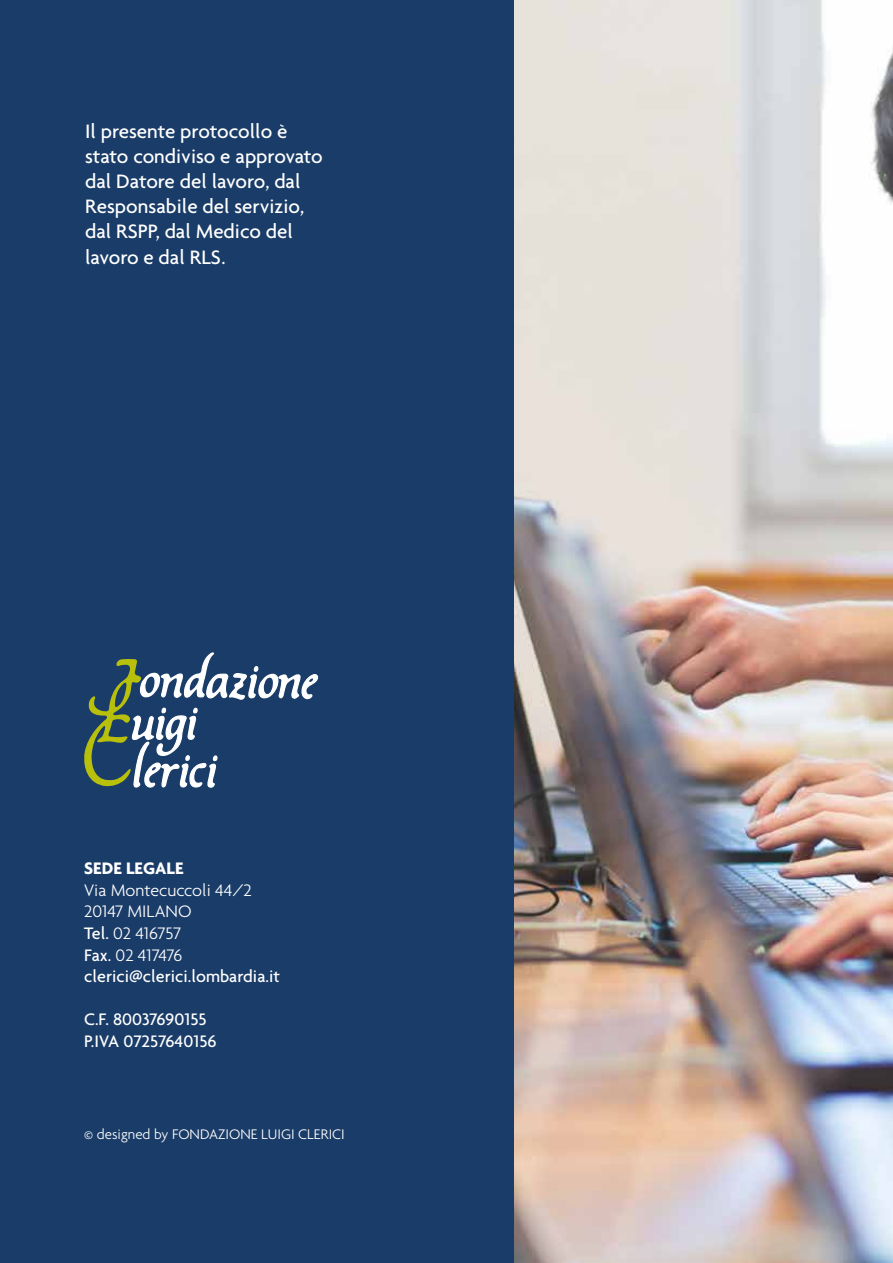
<style>
.page{position:relative;width:893px;height:1263px;background:#fff}
.page>*{position:absolute;margin:0;border:0;box-sizing:border-box;transform-origin:0 0}
.t1{font:500 21px/25.2px "Agenda";color:#fff}
.t2{font:300 18px/21.6px "Agenda";color:#fff}
.t3{font:500 18px/21.6px "Agenda";color:#fff}
.t4{font:700 18px "Agenda";color:#fff}
.t5{font:300 15px "Agenda";color:#fff}
.s1{font-weight:500}
</style>
<div class="page">
<img style="left:514px;top:0;width:379px;height:1263px">
<div style="left:0;top:0;width:514px;height:1263px;background:#1a3c68"></div>
<svg style="left:84px;top:652px;width:235px;height:136px"></svg>
<p class="t1" style="left:85px;top:118px;width:239px">Il presente protocollo è stato condiviso e approvato dal Datore del lavoro, dal<br>Responsabile del servizio, dal RSPP, dal Medico del lavoro e dal RLS.</p>
<p class="t4" style="left:84px;top:857px;width:101px">SEDE LEGALE</p>
<p class="t2" style="left:84px;top:879px;width:197px">Via Montecuccoli 44/2<br>20147 MILANO<br><span class="s1">Tel.</span> 02 416757<br><span class="s1">Fax.</span> 02 417476 <span class="s1">clerici@clerici.lombardia.it</span></p>
<p class="t3" style="left:84px;top:1008px;width:134px">C.F. 80037690155<br>P.IVA 07257640156</p>
<p class="t5" style="left:84px;top:1126px;width:262px">© designed by FONDAZIONE LUIGI CLERICI</p>
</div>
